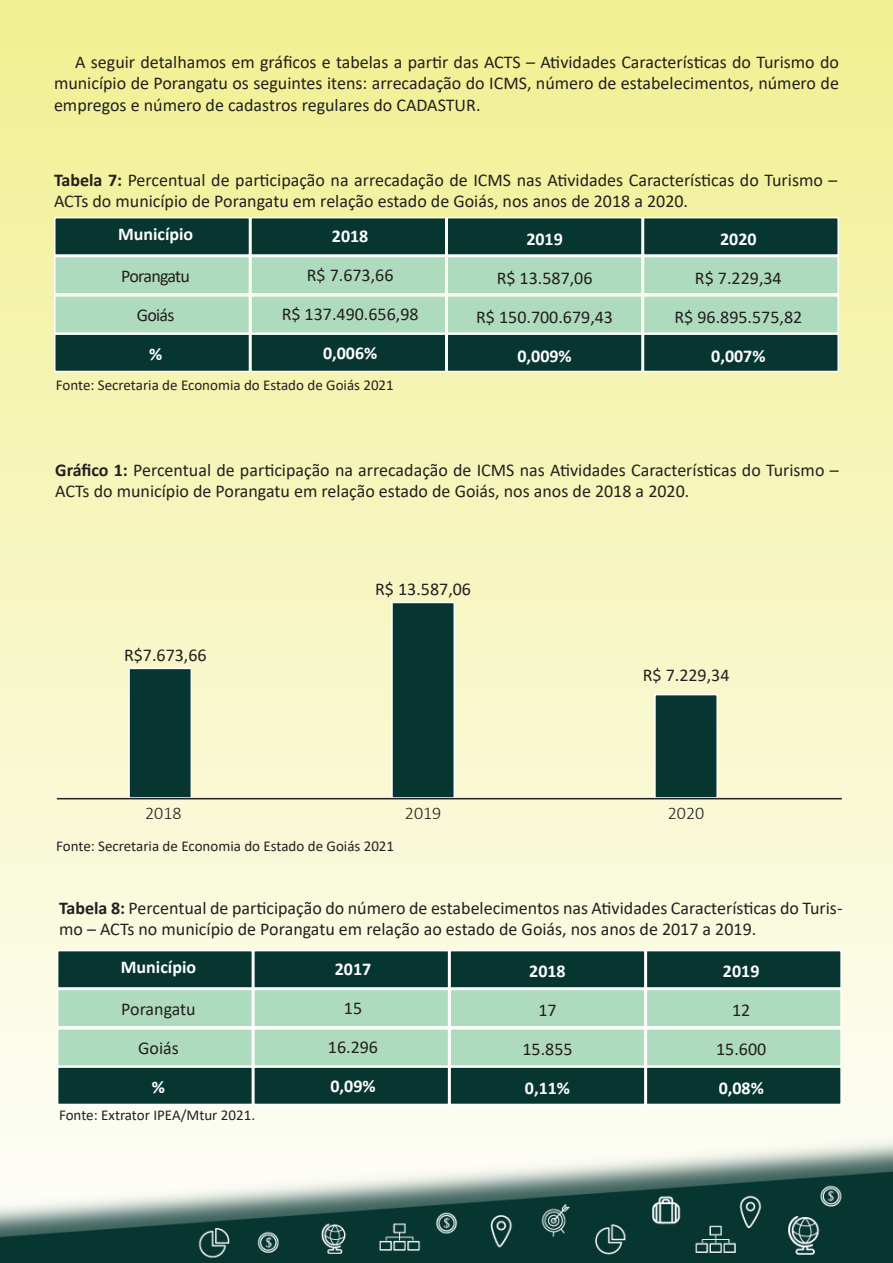
<style>
.page{position:relative;width:893px;height:1263px;background:#fff}
.page>*{position:absolute;margin:0;border:0;box-sizing:border-box;transform-origin:0 0}
.t1{font:18px/21.6px "Calibri";color:#231f20}
.t2{font:700 18px "Calibri";color:#fff}
.t3{font:300 18px "Calibri";color:#231f20}
.t4{font:18px "Calibri";letter-spacing:-.045em;color:#231f20}
.t5{font:15px "Calibri";color:#231f20}
.s1{font-weight:700}
</style>
<div class="page">
<img style="left:0;top:15px;width:893px;height:1248px">
<div style="left:54px;top:217px;width:196px;height:39px;background:#073630;border:2px solid #fff"></div>
<div style="left:250px;top:217px;width:196px;height:39px;background:#073630;border:2px solid #fff"></div>
<div style="left:446px;top:217px;width:197px;height:39px;background:#073630;border:2px solid #fff"></div>
<div style="left:643px;top:217px;width:196px;height:39px;background:#073630;border:2px solid #fff"></div>
<div style="left:54px;top:256px;width:196px;height:39px;background:#aedabd;border:2px solid #fff"></div>
<div style="left:250px;top:256px;width:196px;height:39px;background:#aedabd;border:2px solid #fff"></div>
<div style="left:446px;top:256px;width:197px;height:39px;background:#aedabd;border:2px solid #fff"></div>
<div style="left:643px;top:256px;width:196px;height:39px;background:#aedabd;border:2px solid #fff"></div>
<div style="left:54px;top:295px;width:196px;height:39px;background:#aedabd;border:2px solid #fff"></div>
<div style="left:250px;top:295px;width:196px;height:39px;background:#aedabd;border:2px solid #fff"></div>
<div style="left:446px;top:295px;width:197px;height:39px;background:#aedabd;border:2px solid #fff"></div>
<div style="left:643px;top:295px;width:196px;height:39px;background:#aedabd;border:2px solid #fff"></div>
<div style="left:54px;top:333px;width:196px;height:39px;background:#073630;border:2px solid #fff"></div>
<div style="left:250px;top:333px;width:196px;height:39px;background:#073630;border:2px solid #fff"></div>
<div style="left:446px;top:333px;width:197px;height:39px;background:#073630;border:2px solid #fff"></div>
<div style="left:643px;top:333px;width:196px;height:39px;background:#073630;border:2px solid #fff"></div>
<div style="left:57px;top:950px;width:196px;height:39px;background:#073630;border:2px solid #fff"></div>
<div style="left:253px;top:950px;width:196px;height:39px;background:#073630;border:2px solid #fff"></div>
<div style="left:449px;top:950px;width:197px;height:39px;background:#073630;border:2px solid #fff"></div>
<div style="left:646px;top:950px;width:196px;height:39px;background:#073630;border:2px solid #fff"></div>
<div style="left:57px;top:989px;width:196px;height:38px;background:#aedabd;border:2px solid #fff"></div>
<div style="left:253px;top:989px;width:196px;height:38px;background:#aedabd;border:2px solid #fff"></div>
<div style="left:449px;top:989px;width:197px;height:38px;background:#aedabd;border:2px solid #fff"></div>
<div style="left:646px;top:989px;width:196px;height:38px;background:#aedabd;border:2px solid #fff"></div>
<div style="left:128px;top:668px;width:64px;height:131px;background:#073630;border:2px solid #fff"></div>
<div style="left:391px;top:602px;width:64px;height:197px;background:#073630;border:2px solid #fff"></div>
<div style="left:654px;top:694px;width:64px;height:105px;background:#073630;border:2px solid #fff"></div>
<hr style="left:57px;top:798px;width:785px;height:1px;background:#231f20">
<div style="left:57px;top:1028px;width:196px;height:39px;background:#aedabd;border:2px solid #fff"></div>
<div style="left:253px;top:1028px;width:196px;height:39px;background:#aedabd;border:2px solid #fff"></div>
<div style="left:449px;top:1028px;width:197px;height:39px;background:#aedabd;border:2px solid #fff"></div>
<div style="left:646px;top:1028px;width:196px;height:39px;background:#aedabd;border:2px solid #fff"></div>
<div style="left:57px;top:1066px;width:196px;height:39px;background:#073630;border:2px solid #fff"></div>
<div style="left:253px;top:1066px;width:196px;height:39px;background:#073630;border:2px solid #fff"></div>
<div style="left:449px;top:1066px;width:197px;height:39px;background:#073630;border:2px solid #fff"></div>
<div style="left:646px;top:1066px;width:196px;height:39px;background:#073630;border:2px solid #fff"></div>
<p class="t1" style="left:54px;top:50px;width:786px;text-align:justify;text-indent:21px">A seguir detalhamos em gráficos e tabelas a partir das ACTS – Atividades Características do Turismo do município de Porangatu os seguintes itens: arrecadação do ICMS, número de estabelecimentos, número de empregos e número de cadastros regulares do CADASTUR.</p>
<p class="t1" style="left:54px;top:168px;width:785px"><span class="s1">Tabela 7:</span> Percentual de participação na arrecadação de ICMS nas Atividades Características do Turismo –<br>ACTs do município de Porangatu em relação estado de Goiás, nos anos de 2018 a 2020.</p>
<p class="t2" style="left:118px;top:222px;width:77px">Município</p>
<p class="t4" style="left:121px;top:264px;width:70px">Porangatu</p>
<p class="t1" style="left:137px;top:304px;width:39px">Goiás</p>
<p class="t2" style="left:149px;top:342px;width:15px">%</p>
<p class="t2" style="left:332px;top:223px;width:38px">2018</p>
<p class="t1" style="left:307px;top:263px;width:88px">R$ 7.673,66</p>
<p class="t1" style="left:282px;top:302px;width:138px">R$ 137.490.656,98</p>
<p class="t2" style="left:323px;top:340px;width:56px">0,006%</p>
<p class="t5" style="left:56px;top:375px;width:340px">Fonte: Secretaria de Economia do Estado de Goiás 2021</p>
<p class="t2" style="left:526px;top:226px;width:38px">2019</p>
<p class="t1" style="left:497px;top:266px;width:97px">R$ 13.587,06</p>
<p class="t1" style="left:476px;top:305px;width:138px">R$ 150.700.679,43</p>
<p class="t2" style="left:517px;top:343px;width:56px">0,009%</p>
<p class="t2" style="left:720px;top:226px;width:38px">2020</p>
<p class="t1" style="left:695px;top:266px;width:88px">R$ 7.229,34</p>
<p class="t1" style="left:674px;top:305px;width:129px">R$ 96.895.575,82</p>
<p class="t2" style="left:711px;top:343px;width:56px">0,007%</p>
<p class="t1" style="left:55px;top:458px;width:785px"><span class="s1">Gráfico 1:</span> Percentual de participação na arrecadação de ICMS nas Atividades Características do Turismo –<br>ACTs do município de Porangatu em relação estado de Goiás, nos anos de 2018 a 2020.</p>
<p class="t1" style="left:124px;top:644px;width:84px">R$7.673,66</p>
<p class="t3" style="left:145px;top:801px;width:38px">2018</p>
<p class="t1" style="left:375px;top:578px;width:97px">R$ 13.587,06</p>
<p class="t3" style="left:405px;top:801px;width:38px">2019</p>
<p class="t5" style="left:56px;top:835px;width:340px">Fonte: Secretaria de Economia do Estado de Goiás 2021</p>
<p class="t1" style="left:643px;top:664px;width:88px">R$ 7.229,34</p>
<p class="t3" style="left:668px;top:801px;width:38px">2020</p>
<p class="t1" style="left:59px;top:896px;width:785px"><span class="s1">Tabela 8:</span> Percentual de participação do número de estabelecimentos nas Atividades Características do Turis&shy;mo – ACTs no município de Porangatu em relação ao estado de Goiás, nos anos de 2017 a 2019.</p>
<p class="t2" style="left:121px;top:954px;width:77px">Município</p>
<p class="t1" style="left:121px;top:998px;width:76px">Porangatu</p>
<p class="t1" style="left:138px;top:1037px;width:42px">Goiás</p>
<p class="t2" style="left:152px;top:1074px;width:15px">%</p>
<p class="t2" style="left:335px;top:956px;width:38px">2017</p>
<p class="t1" style="left:344px;top:996px;width:20px">15</p>
<p class="t1" style="left:328px;top:1035px;width:52px">16.296</p>
<p class="t2" style="left:330px;top:1073px;width:47px">0,09%</p>
<p class="t2" style="left:529px;top:959px;width:38px">2018</p>
<p class="t1" style="left:538px;top:999px;width:20px">17</p>
<p class="t1" style="left:522px;top:1038px;width:52px">15.855</p>
<p class="t2" style="left:525px;top:1076px;width:47px">0,11%</p>
<p class="t2" style="left:723px;top:959px;width:38px">2019</p>
<p class="t1" style="left:732px;top:999px;width:20px">12</p>
<p class="t1" style="left:716px;top:1038px;width:52px">15.600</p>
<p class="t2" style="left:719px;top:1076px;width:47px">0,08%</p>
<p class="t5" style="left:59px;top:1104px;width:198px">Fonte: Extrator IPEA/Mtur 2021.</p>
</div>
